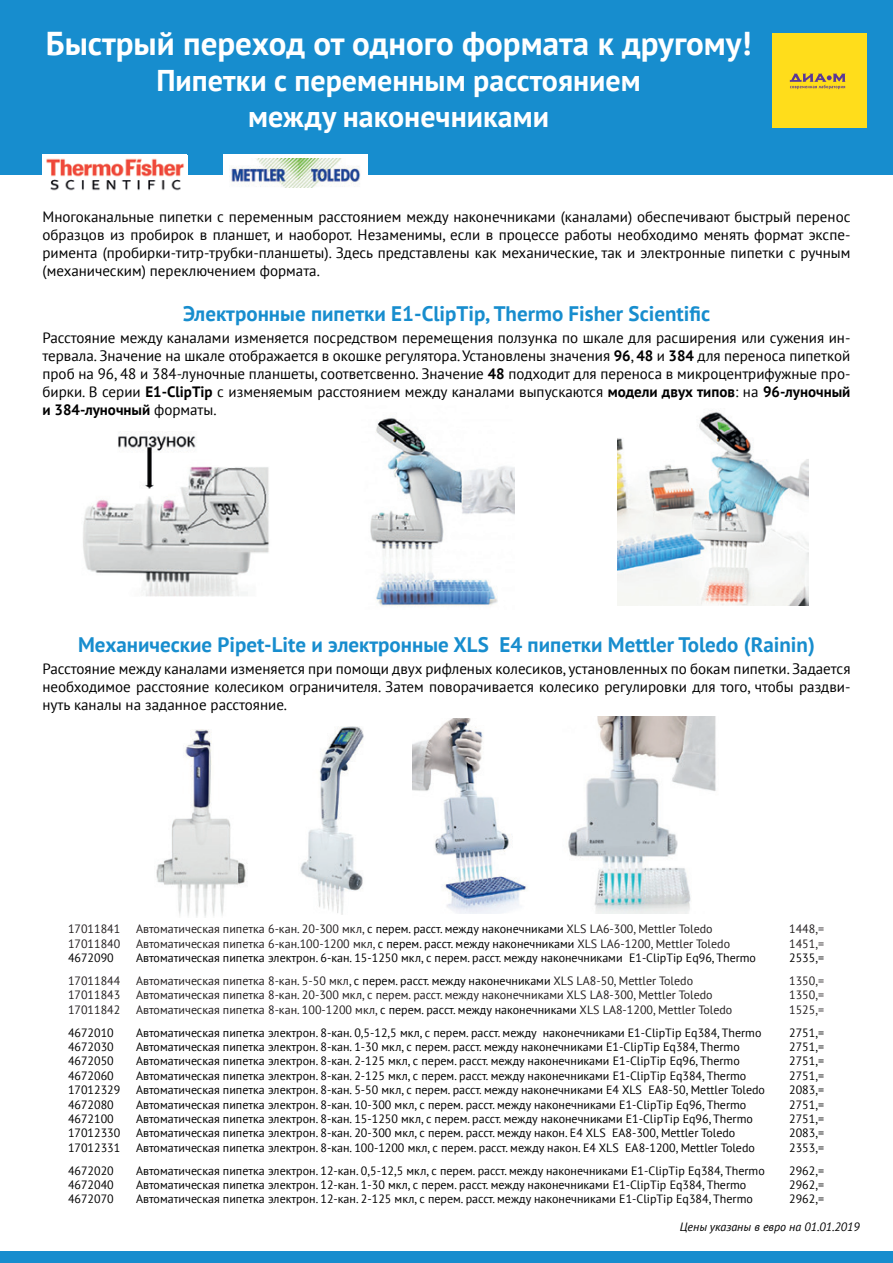
<style>
.page{position:relative;width:893px;height:1263px;background:#fff}
.page>*{position:absolute;margin:0;border:0;box-sizing:border-box;transform-origin:0 0}
.t1{font:700 33px "PT Sans";color:#fff}
.t2{font:700 30px/36px "PT Sans";color:#fff;text-align:center}
.t3{font:700 21px "PT Sans";color:#178dce}
.t4{font:15px/18px "PT Sans";color:#000;text-align:justify}
.Normal__Web{font:12px "PT Sans";color:#000}
.t5{font:12px "PT Sans";color:#231f20}
.Normal__Web-2{font:italic 12px "PT Sans";color:#000}
.s1{font-weight:700}
.s2{color:#000}
</style>
<div class="page">
<div style="left:0;top:0;width:893px;height:174px;background:#178dce"></div>
<div style="left:772px;top:33px;width:94px;height:95px;background:#ffdd1b"></div>
<svg style="left:790px;top:74px;width:55px;height:15px"></svg>
<div style="left:43px;top:154px;width:144px;height:37px;background:#fff"></div>
<img style="left:46px;top:158px;width:138px;height:33px">
<div style="left:223px;top:154px;width:145px;height:37px;background:#fff"></div>
<img style="left:231px;top:158px;width:130px;height:30px">
<img style="left:83px;top:436px;width:186px;height:161px">
<img style="left:370px;top:418px;width:145px;height:188px">
<img style="left:618px;top:410px;width:191px;height:196px">
<img style="left:156px;top:729px;width:90px;height:189px">
<img style="left:300px;top:726px;width:64px;height:188px">
<img style="left:413px;top:719px;width:114px;height:195px">
<img style="left:568px;top:716px;width:148px;height:197px">
<div style="left:0;top:1251px;width:893px;height:12px;background:#178dce"></div>
<p class="t1" style="left:46px;top:22px;width:707px">Быстрый переход от одного формата к другому!</p>
<p class="t2" style="left:156px;top:62px;width:486px">Пипетки с переменным расстоянием между наконечниками</p>
<p class="t4" style="left:43px;top:207px;width:809px">Многоканальные пипетки с переменным расстоянием между наконечниками (каналами) обеспечивают быстрый перенос образцов из пробирок в планшет, и наоборот. Незаменимы, если в процессе работы необходимо менять формат экспе&shy;римента (пробирки-титр-трубки-планшеты). Здесь представлены как механические, так и электронные пипетки с ручным (механическим) переключением формата.</p>
<p class="t3" style="left:183px;top:300px;width:529px">Электронные пипетки E1-ClipTip, Thermo Fisher Scientific</p>
<p class="t4" style="left:43px;top:329px;width:809px">Расстояние между каналами изменяется посредством перемещения ползунка по шкале для расширения или сужения ин&shy;тервала. Значение на шкале отображается в окошке регулятора. Установлены значения <span class="s1">96</span>, <span class="s1">48</span> и <span class="s1">384</span> для переноса пипеткой проб на 96, 48 и 384-луночные планшеты, соответсвенно. Значение <span class="s1">48</span> подходит для переноса в микроцентрифужные про&shy;бирки. В серии <span class="s1">E1-ClipTip</span> с изменяемым расстоянием между каналами выпускаются <span class="s1">модели двух типов</span>: на <span class="s1">96-луночный и 384-луночный</span> форматы.</p>
<p class="t3" style="left:78px;top:631px;width:738px">Механические Pipet-Lite и электронные XLS E4 пипетки Mettler Toledo (Rainin)</p>
<p class="t4" style="left:43px;top:659px;width:809px">Расстояние между каналами изменяется при помощи двух рифленых колесиков, установленных по бокам пипетки. Задается необходимое расстояние колесиком ограничителя. Затем поворачивается колесико регулировки для того, чтобы раздви&shy;нуть каналы на заданное расстояние.</p>
<p class="t5" style="left:68px;top:921px;width:54px">17011841</p>
<p class="t5" style="left:136px;top:921px;width:578px">Автоматическая пипетка 6-кан. 20-300 мкл, <span class="s2">с перем. расст. между наконечниками</span> XLS LA6-300, Mettler Toledo</p>
<p class="t5" style="left:789px;top:921px;width:36px">1448,=</p>
<p class="t5" style="left:68px;top:935px;width:54px">17011840</p>
<p class="t5" style="left:136px;top:935px;width:595px">Автоматическая пипетка 6-кан.100-1200 мкл, <span class="s2">с перем. расст. между наконечниками</span> XLS LA6-1200, Mettler Toledo</p>
<p class="t5" style="left:789px;top:935px;width:36px">1451,=</p>
<p class="Normal__Web" style="left:68px;top:950px;width:47px">4672090</p>
<p class="Normal__Web" style="left:136px;top:950px;width:621px">Автоматическая пипетка электрон. 6-кан. 15-1250 мкл, с перем. расст. между наконечниками E1-ClipTip Eq96, Thermo</p>
<p class="Normal__Web" style="left:789px;top:950px;width:36px">2535,=</p>
<p class="t5" style="left:68px;top:973px;width:54px">17011844</p>
<p class="t5" style="left:136px;top:973px;width:559px">Автоматическая пипетка 8-кан. 5-50 мкл, <span class="s2">с перем. расст. между наконечниками</span> XLS LA8-50, Mettler Toledo</p>
<p class="t5" style="left:789px;top:973px;width:36px">1350,=</p>
<p class="t5" style="left:68px;top:987px;width:54px">17011843</p>
<p class="t5" style="left:136px;top:987px;width:578px">Автоматическая пипетка 8-кан. 20-300 мкл, с перем. расст. между наконечниками XLS LA8-300, Mettler Toledo</p>
<p class="t5" style="left:789px;top:987px;width:36px">1350,=</p>
<p class="t5" style="left:68px;top:1002px;width:54px">17011842</p>
<p class="t5" style="left:136px;top:1002px;width:598px">Автоматическая пипетка 8-кан. 100-1200 мкл, <span class="s2">с перем. расст. между наконечниками</span> XLS LA8-1200, Mettler Toledo</p>
<p class="t5" style="left:789px;top:1002px;width:36px">1525,=</p>
<p class="Normal__Web" style="left:68px;top:1024px;width:47px">4672010</p>
<p class="Normal__Web" style="left:136px;top:1024px;width:627px">Автоматическая пипетка электрон. 8-кан. 0,5-12,5 мкл, с перем. расст. между наконечниками E1-ClipTip Eq384, Thermo</p>
<p class="Normal__Web" style="left:789px;top:1024px;width:36px">2751,=</p>
<p class="Normal__Web" style="left:68px;top:1039px;width:47px">4672030</p>
<p class="Normal__Web" style="left:136px;top:1039px;width:605px">Автоматическая пипетка электрон. 8-кан. 1-30 мкл, с перем. расст. между наконечниками E1-ClipTip Eq384, Thermo</p>
<p class="Normal__Web" style="left:789px;top:1039px;width:36px">2751,=</p>
<p class="Normal__Web" style="left:68px;top:1053px;width:47px">4672050</p>
<p class="Normal__Web" style="left:136px;top:1053px;width:605px">Автоматическая пипетка электрон. 8-кан. 2-125 мкл, с перем. расст. между наконечниками E1-ClipTip Eq96, Thermo</p>
<p class="Normal__Web" style="left:789px;top:1053px;width:36px">2751,=</p>
<p class="Normal__Web" style="left:68px;top:1068px;width:47px">4672060</p>
<p class="Normal__Web" style="left:136px;top:1068px;width:612px">Автоматическая пипетка электрон. 8-кан. 2-125 мкл, с перем. расст. между наконечниками E1-ClipTip Eq384, Thermo</p>
<p class="Normal__Web" style="left:789px;top:1068px;width:36px">2751,=</p>
<p class="Normal__Web" style="left:68px;top:1082px;width:54px">17012329</p>
<p class="Normal__Web" style="left:136px;top:1082px;width:630px">Автоматическая пипетка электрон. 8-кан. 5-50 мкл, с перем. расст. между наконечниками E4 XLS EА8-50, Mettler Toledo</p>
<p class="Normal__Web" style="left:789px;top:1082px;width:36px">2083,=</p>
<p class="Normal__Web" style="left:68px;top:1096px;width:47px">4672080</p>
<p class="Normal__Web" style="left:136px;top:1096px;width:612px">Автоматическая пипетка электрон. 8-кан. 10-300 мкл, с перем. расст. между наконечниками E1-ClipTip Eq96, Thermo</p>
<p class="Normal__Web" style="left:789px;top:1096px;width:36px">2751,=</p>
<p class="Normal__Web" style="left:68px;top:1111px;width:47px">4672100</p>
<p class="Normal__Web" style="left:136px;top:1111px;width:618px">Автоматическая пипетка электрон. 8-кан. 15-1250 мкл, с перем. расст. между наконечниками E1-ClipTip Eq96, Thermo</p>
<p class="Normal__Web" style="left:789px;top:1111px;width:36px">2751,=</p>
<p class="Normal__Web" style="left:68px;top:1125px;width:54px">17012330</p>
<p class="Normal__Web" style="left:136px;top:1125px;width:601px">Автоматическая пипетка электрон. 8-кан. 20-300 мкл, с перем. расст. между након. E4 XLS EА8-300, Mettler Toledo</p>
<p class="Normal__Web" style="left:789px;top:1125px;width:36px">2083,=</p>
<p class="Normal__Web" style="left:68px;top:1140px;width:54px">17012331</p>
<p class="Normal__Web" style="left:136px;top:1140px;width:620px">Автоматическая пипетка электрон. 8-кан. 100-1200 мкл, с перем. расст. между након. E4 XLS EА8-1200, Mettler Toledo</p>
<p class="Normal__Web" style="left:789px;top:1140px;width:36px">2353,=</p>
<p class="Normal__Web" style="left:68px;top:1163px;width:47px">4672020</p>
<p class="Normal__Web" style="left:136px;top:1163px;width:630px">Автоматическая пипетка электрон. 12-кан. 0,5-12,5 мкл, с перем. расст. между наконечниками E1-ClipTip Eq384, Thermo</p>
<p class="Normal__Web" style="left:789px;top:1163px;width:36px">2962,=</p>
<p class="Normal__Web" style="left:68px;top:1177px;width:47px">4672040</p>
<p class="Normal__Web" style="left:136px;top:1177px;width:612px">Автоматическая пипетка электрон. 12-кан. 1-30 мкл, с перем. расст. между наконечниками E1-ClipTip Eq384, Thermo</p>
<p class="Normal__Web" style="left:789px;top:1177px;width:36px">2962,=</p>
<p class="Normal__Web" style="left:68px;top:1191px;width:47px">4672070</p>
<p class="Normal__Web" style="left:136px;top:1191px;width:618px">Автоматическая пипетка электрон. 12-кан. 2-125 мкл, с перем. расст. между наконечниками E1-ClipTip Eq384, Thermo</p>
<p class="Normal__Web" style="left:789px;top:1191px;width:36px">2962,=</p>
<p class="Normal__Web-2" style="left:680px;top:1219px;width:181px">Цены указаны в евро на 01.01.2019</p>
</div>
